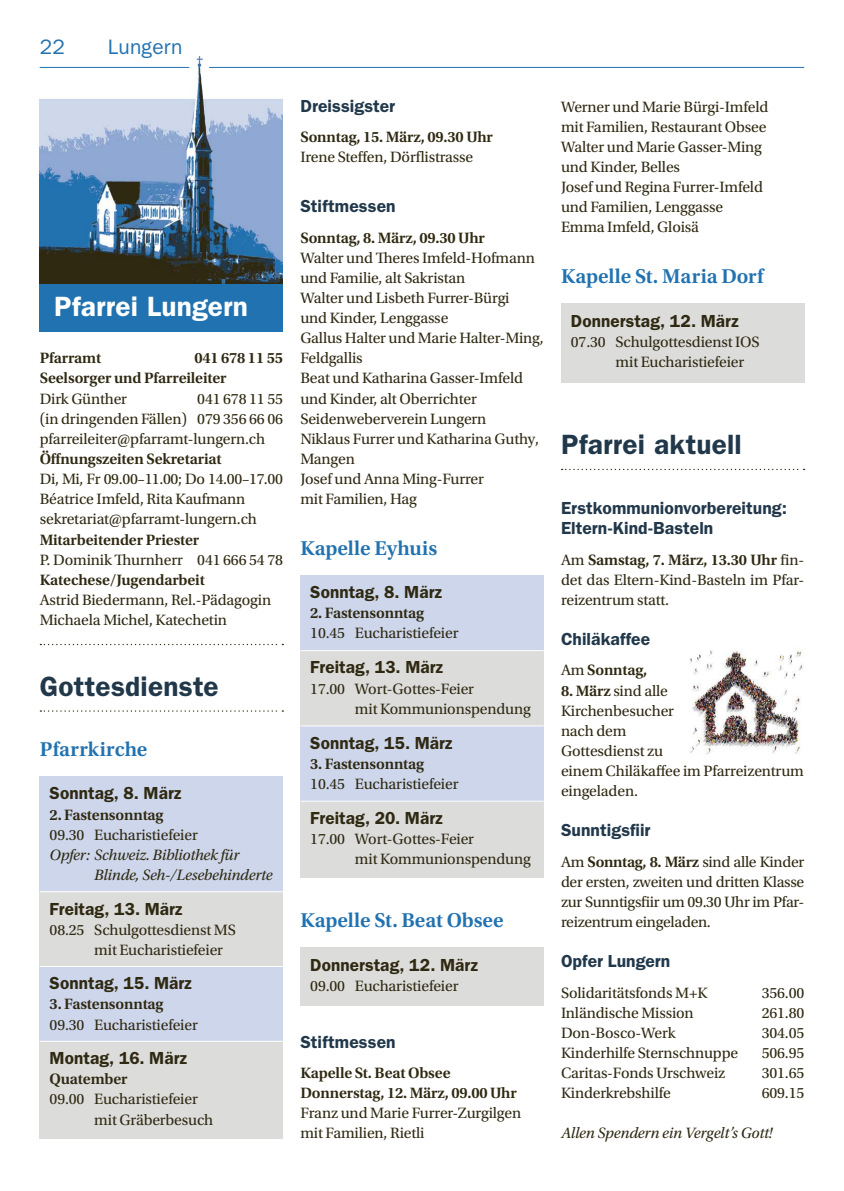
<style>
.page{position:relative;width:844px;height:1191px;background:#fff}
.page>*{position:absolute;margin:0;border:0;box-sizing:border-box;transform-origin:0 0}
.t1{font:600 28px "ITC Franklin Gothic Std";letter-spacing:.01em;color:#21384b}
.t2{font:600 28px "ITC Franklin Gothic Std";letter-spacing:.01em;color:#fff}
.t3{font:600 21px "Utopia Std";color:#2172b0}
.t4{font:21px "ITC Franklin Gothic Std";letter-spacing:.01em;color:#2172b0}
.t5{font:600 17.5px "ITC Franklin Gothic Std";letter-spacing:.005em;color:#2f2912}
.t6{font:600 17.5px/20.1px "ITC Franklin Gothic Std";letter-spacing:.005em;color:#21384b}
.t7{font:15.75px/20.1px "Utopia Std";letter-spacing:-.01em;color:#2f2912}
.t8{font:600 15.75px/20.1px "Utopia Std";letter-spacing:-.01em;color:#2f2912}
.t9{font:italic 15.75px/20.1px "Utopia Std";letter-spacing:-.015em;color:#2f2912}
.s1{font-weight:600}
.s2{font-weight:400}
</style>
<div class="page">
<img style="left:40px;top:57px;width:243px;height:228px">
<div style="left:40px;top:285px;width:243px;height:47px;background:#2172b0"></div>
<hr style="left:209px;top:67px;width:595px;height:1px;background:#2172b0">
<hr style="left:40px;top:67px;width:149px;height:1px;background:#2172b0">
<div style="left:561px;top:303px;width:243px;height:79px;background:#dcdcdb"></div>
<div style="left:300px;top:574px;width:243px;height:303px;background:#dcdcdb"></div>
<div style="left:40px;top:776px;width:243px;height:362px;background:#dcdcdb"></div>
<svg style="left:40px;top:710px;width:243px;height:1px"></svg>
<svg style="left:40px;top:644px;width:243px;height:1px"></svg>
<img style="left:689px;top:650px;width:114px;height:105px">
<svg style="left:561px;top:469px;width:243px;height:1px"></svg>
<div style="left:300px;top:947px;width:243px;height:58px;background:#dcdcdb"></div>
<div style="left:40px;top:776px;width:243px;height:115px;background:#cdd6eb"></div>
<div style="left:40px;top:966px;width:243px;height:75px;background:#cdd6eb"></div>
<hr style="left:40px;top:891px;width:243px;height:1px;background:#fff">
<hr style="left:40px;top:966px;width:243px;height:1px;background:#fff">
<hr style="left:40px;top:1040px;width:243px;height:1px;background:#fff">
<div style="left:300px;top:574px;width:243px;height:76px;background:#cdd6eb"></div>
<div style="left:300px;top:726px;width:243px;height:75px;background:#cdd6eb"></div>
<hr style="left:300px;top:650px;width:243px;height:1px;background:#fff">
<hr style="left:300px;top:725px;width:243px;height:1px;background:#fff">
<hr style="left:300px;top:800px;width:243px;height:1px;background:#fff">
<h2 class="t4" style="left:40px;top:35px;width:27px">22</h2>
<h2 class="t4" style="left:108px;top:35px;width:76px">Lungern</h2>
<h1 class="t2" style="left:54px;top:290px;width:195px">Pfarrei Lungern</h1>
<p class="t8" style="left:40px;top:348px;width:63px">Pfarramt</p>
<p class="t8" style="left:40px;top:348px;width:245px;text-indent:155px">041 678 11 55<br>Seelsorger und Pfarreileiter</p>
<p class="t7" style="left:40px;top:389px;width:89px">Dirk Günther</p>
<p class="t7" style="left:40px;top:389px;width:245px;text-align:justify;text-indent:157px">041 678 11 55 (in dringenden Fällen) 079 356 66 06 pfarreileiter@pfarramt-lungern.ch</p>
<p class="t8" style="left:40px;top:449px;width:183px">Öffnungszeiten Sekretariat</p>
<p class="t7" style="left:40px;top:469px;width:245px">Di, Mi, Fr 09.00–11.00; Do 14.00–17.00<br>Béatrice Imfeld, Rita Kaufmann sekretariat@pfarramt-lungern.ch</p>
<p class="t8" style="left:40px;top:529px;width:161px">Mitarbeitender Priester</p>
<p class="t7" style="left:40px;top:550px;width:245px">P. Dominik Thurnherr 041 666 54 78</p>
<p class="t8" style="left:40px;top:570px;width:167px">Katechese/Jugendarbeit</p>
<p class="t7" style="left:40px;top:590px;width:233px">Astrid Biedermann, Rel.-Pädagogin<br>Michaela Michel, Katechetin</p>
<h1 class="t1" style="left:40px;top:669px;width:180px">Gottesdienste</h1>
<h2 class="t3" style="left:40px;top:737px;width:109px">Pfarrkirche</h2>
<p class="t5" style="left:50px;top:783px;width:133px">Sonntag, 8. März</p>
<p class="t8" style="left:50px;top:804px;width:115px">2. Fastensonntag</p>
<p class="t7" style="left:50px;top:825px;width:150px">09.30 Eucharistiefeier</p>
<p class="t9" style="left:94px;top:845px;width:180px;text-indent:-45px">Opfer: Schweiz. Bibliothek für<br>Blinde, Seh-/Lesebehinderte</p>
<p class="t5" style="left:50px;top:898px;width:134px">Freitag, 13. März</p>
<p class="t7" style="left:94px;top:919px;width:143px;text-indent:-45px">08.25 Schulgottesdienst MS mit Eucharistiefeier</p>
<p class="t5" style="left:50px;top:973px;width:144px">Sonntag, 15. März</p>
<p class="t8" style="left:50px;top:994px;width:115px">3. Fastensonntag</p>
<p class="t7" style="left:50px;top:1014px;width:150px">09.30 Eucharistiefeier</p>
<p class="t5" style="left:50px;top:1047px;width:139px">Montag, 16. März</p>
<p class="t8" style="left:50px;top:1069px;width:79px">Quatember</p>
<p class="t7" style="left:94px;top:1089px;width:120px;text-indent:-45px">09.00 Eucharistiefeier mit Gräberbesuch</p>
<p class="t6" style="left:300px;top:96px;width:96px">Dreissigster</p>
<p class="t8" style="left:300px;top:127px;width:194px">Sonntag, 15. März, 09.30 Uhr</p>
<p class="t7" style="left:300px;top:147px;width:174px">Irene Steffen, Dörflistrasse</p>
<p class="t6" style="left:300px;top:196px;width:97px">Stiftmessen</p>
<p class="t8" style="left:300px;top:227px;width:186px">Sonntag, 8. März, 09.30 Uhr</p>
<p class="t7" style="left:300px;top:248px;width:245px">Walter und Theres Imfeld-Hofmann und Familie, alt Sakristan<br>Walter und Lisbeth Furrer-Bürgi<br>und Kinder, Lenggasse<br>Gallus Halter und Marie Halter-Ming,<br>Feldgallis<br>Beat und Katharina Gasser-Imfeld und Kinder, alt Oberrichter<br>Seidenweberverein Lungern<br>Niklaus Furrer und Katharina Guthy,<br>Mangen<br>Josef und Anna Ming-Furrer<br>mit Familien, Hag</p>
<h2 class="t3" style="left:300px;top:536px;width:138px">Kapelle Eyhuis</h2>
<p class="t5" style="left:310px;top:582px;width:133px">Sonntag, 8. März</p>
<p class="t8" style="left:310px;top:603px;width:115px">2. Fastensonntag</p>
<p class="t7" style="left:310px;top:623px;width:150px">10.45 Eucharistiefeier</p>
<p class="t5" style="left:310px;top:657px;width:134px">Freitag, 13. März</p>
<p class="t7" style="left:355px;top:678px;width:177px;text-indent:-45px">17.00 Wort-Gottes-Feier<br>mit Kommunionspendung</p>
<p class="t5" style="left:310px;top:732px;width:144px">Sonntag, 15. März</p>
<p class="t8" style="left:310px;top:754px;width:115px">3. Fastensonntag</p>
<p class="t7" style="left:310px;top:774px;width:150px">10.45 Eucharistiefeier</p>
<p class="t5" style="left:310px;top:807px;width:134px">Freitag, 20. März</p>
<p class="t7" style="left:355px;top:829px;width:177px;text-indent:-45px">17.00 Wort-Gottes-Feier<br>mit Kommunionspendung</p>
<h2 class="t3" style="left:300px;top:908px;width:205px">Kapelle St. Beat Obsee</h2>
<p class="t5" style="left:310px;top:954px;width:169px">Donnerstag, 12. März</p>
<p class="t7" style="left:310px;top:975px;width:150px">09.00 Eucharistiefeier</p>
<p class="t6" style="left:300px;top:1031px;width:97px">Stiftmessen</p>
<p class="t8" style="left:300px;top:1063px;width:218px">Kapelle St. Beat Obsee<br>Donnerstag, 12. März, 09.00 Uhr</p>
<p class="t7" style="left:300px;top:1103px;width:222px">Franz und Marie Furrer-Zurgilgen mit Familien, Rietli</p>
<p class="t7" style="left:561px;top:97px;width:209px">Werner und Marie Bürgi-Imfeld mit Familien, Restaurant Obsee<br>Walter und Marie Gasser-Ming und Kinder, Belles<br>Josef und Regina Furrer-Imfeld und Familien, Lenggasse<br>Emma Imfeld, Gloisä</p>
<h2 class="t3" style="left:561px;top:264px;width:204px">Kapelle St. Maria Dorf</h2>
<p class="t5" style="left:570px;top:310px;width:169px">Donnerstag, 12. März</p>
<p class="t7" style="left:615px;top:332px;width:145px;text-indent:-45px">07.30 Schulgottesdienst IOS mit Eucharistiefeier</p>
<h1 class="t1" style="left:561px;top:428px;width:182px">Pfarrei aktuell</h1>
<p class="t6" style="left:561px;top:498px;width:227px">Erstkommunionvorbereitung:<br>Eltern-Kind-Basteln</p>
<p class="t7" style="left:561px;top:550px;width:245px;text-align:justify">Am <span class="s1">Samstag, 7. März, 13.30 Uhr</span> fin&shy;det das Eltern-Kind-Basteln im Pfar&shy;reizentrum statt.</p>
<p class="t6" style="left:561px;top:629px;width:91px">Chiläkaffee</p>
<p class="t8" style="left:561px;top:660px;width:88px"><span class="s2">Am</span> Sonntag,</p>
<p class="t7" style="left:561px;top:680px;width:244px"><span class="s1">8. März</span> sind alle<br>Kirchenbesucher<br>nach dem<br>Gottesdienst zu<br>einem Chiläkaffee im Pfarreizentrum eingeladen.</p>
<p class="t6" style="left:561px;top:820px;width:91px">Sunntigsfiir</p>
<p class="t7" style="left:561px;top:851px;width:245px;text-align:justify">Am <span class="s1">Sonntag, 8. März</span> sind alle Kinder der ersten, zweiten und dritten Klasse zur Sunntigsfiir um 09.30 Uhr im Pfar&shy;reizentrum eingeladen.</p>
<p class="t6" style="left:561px;top:951px;width:111px">Opfer Lungern</p>
<p class="t7" style="left:561px;top:982px;width:148px">Solidaritätsfonds M+K</p>
<p class="t7" style="left:761px;top:982px;width:44px">356.00</p>
<p class="t7" style="left:561px;top:1002px;width:134px">Inländische Mission</p>
<p class="t7" style="left:761px;top:1002px;width:44px">261.80</p>
<p class="t7" style="left:561px;top:1023px;width:116px">Don-Bosco-Werk</p>
<p class="t7" style="left:761px;top:1023px;width:44px">304.05</p>
<p class="t7" style="left:561px;top:1043px;width:179px">Kinderhilfe Sternschnuppe</p>
<p class="t7" style="left:761px;top:1043px;width:44px">506.95</p>
<p class="t7" style="left:561px;top:1063px;width:166px">Caritas-Fonds Urschweiz</p>
<p class="t7" style="left:761px;top:1063px;width:44px">301.65</p>
<p class="t7" style="left:561px;top:1083px;width:111px">Kinderkrebshilfe</p>
<p class="t7" style="left:761px;top:1083px;width:44px">609.15</p>
<p class="t9" style="left:561px;top:1123px;width:213px">Allen Spendern ein Vergelt’s Gott!</p>
</div>
